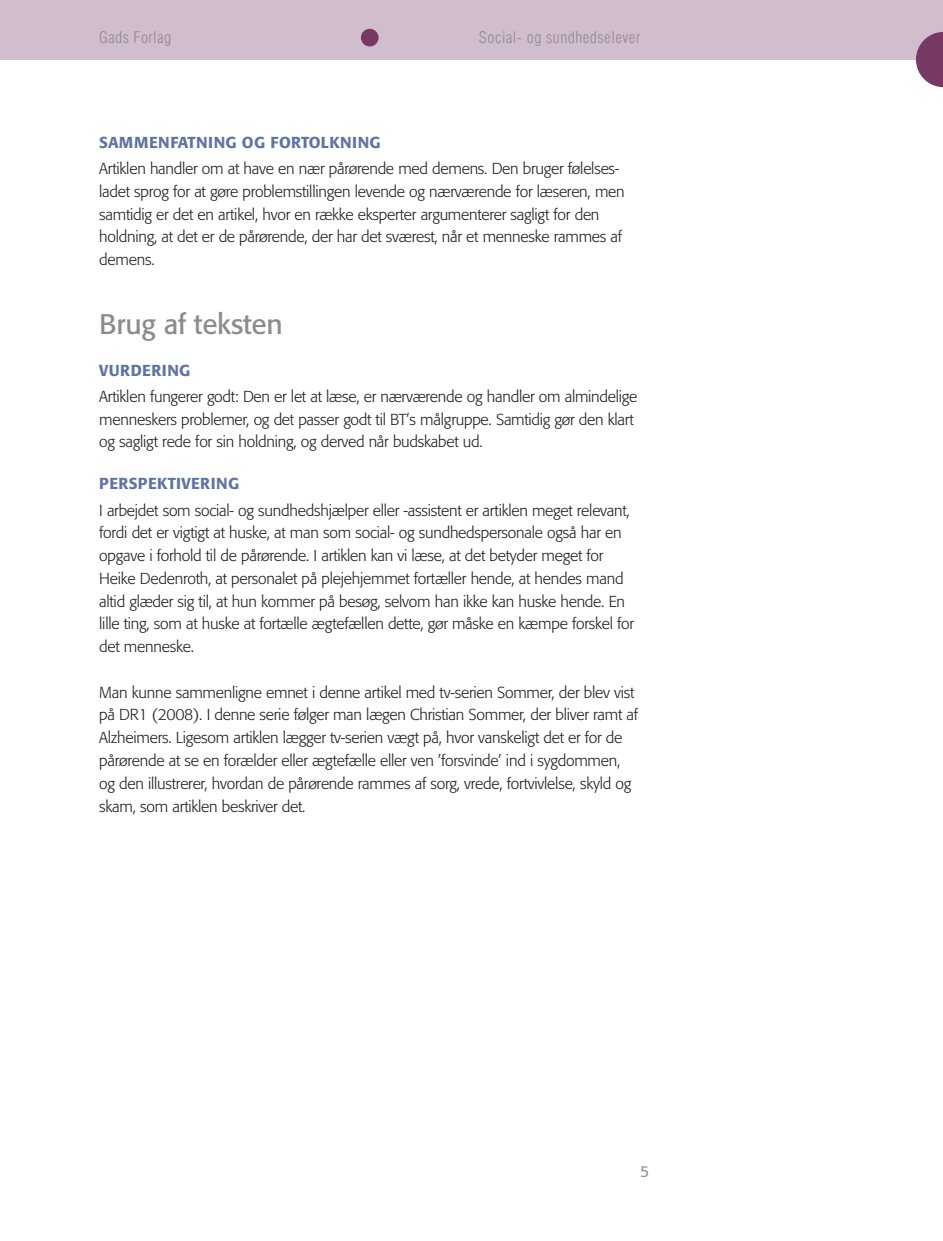
<style>
.page{position:relative;width:943px;height:1241px;background:#fff}
.page>*{position:absolute;margin:0;border:0;box-sizing:border-box;transform-origin:0 0}
.t1{font:28px "Formata";letter-spacing:-.01em;color:#8a8c8f}
.t2{font:300 15.75px/22.8px "Formata";letter-spacing:-.015em;color:#231f20}
.t3{font:500 15.75px "Formata";letter-spacing:.02em;color:#5f74a1}
.t4{font:300 condensed 15.75px "Swiss 721 BT";letter-spacing:.03em;color:#8a8c8f}
.t5{font:15.75px "Formata";color:#939598}
</style>
<div class="page">
<div style="left:0;top:0;width:943px;height:60px;background:#d1bdcc"></div>
<svg style="left:916px;top:32px;width:27px;height:55px"></svg>
<div style="left:361px;top:29px;width:17px;height:17px;background:#763963;border-radius:50%"></div>
<p class="t4" style="left:99px;top:28px;width:73px">Gads Forlag</p>
<p class="t4" style="left:479px;top:28px;width:163px">Social- og sundhedselever</p>
<p class="t3" style="left:99px;top:133px;width:281px">SAMMENFATNING OG FORTOLKNING</p>
<p class="t2" style="left:99px;top:157px;width:527px">Artiklen handler om at have en nær pårørende med demens. Den bruger følelses&shy;ladet sprog for at gøre problemstillingen levende og nærværende for læseren, men samtidig er det en artikel, hvor en række eksperter argumenterer sagligt for den holdning, at det er de pårørende, der har det sværest, når et menneske rammes af demens.</p>
<h1 class="t1" style="left:99px;top:306px;width:185px">Brug af teksten</h1>
<p class="t3" style="left:99px;top:360px;width:91px">VURDERING</p>
<p class="t2" style="left:99px;top:385px;width:539px">Artiklen fungerer godt: Den er let at læse, er nærværende og handler om almindelige menneskers problemer, og det passer godt til BT’s målgruppe. Samtidig gør den klart og sagligt rede for sin holdning, og derved når budskabet ud.</p>
<p class="t3" style="left:99px;top:474px;width:140px">PERSPEKTIVERING</p>
<p class="t2" style="left:99px;top:499px;width:536px">I arbejdet som social- og sundhedshjælper eller -assistent er artiklen meget relevant, fordi det er vigtigt at huske, at man som social- og sundhedspersonale også har en opgave i forhold til de pårørende. I artiklen kan vi læse, at det betyder meget for Heike Dedenroth, at personalet på plejehjemmet fortæller hende, at hendes mand altid glæder sig til, at hun kommer på besøg, selvom han ikke kan huske hende. En lille ting, som at huske at fortælle ægtefællen dette, gør måske en kæmpe forskel for det menneske.</p>
<p class="t2" style="left:99px;top:680px;width:540px">Man kunne sammenligne emnet i denne artikel med tv-serien Sommer, der blev vist på DR1 (2008). I denne serie følger man lægen Christian Sommer, der bliver ramt af Alzheimers. Ligesom artiklen lægger tv-serien vægt på, hvor vanskeligt det er for de pårørende at se en forælder eller ægtefælle eller ven ’forsvinde’ ind i sygdommen, og den illustrerer, hvordan de pårørende rammes af sorg, vrede, fortvivlelse, skyld og skam, som artiklen beskriver det.</p>
<p class="t5" style="left:640px;top:1161px;width:11px">5</p>
</div>
